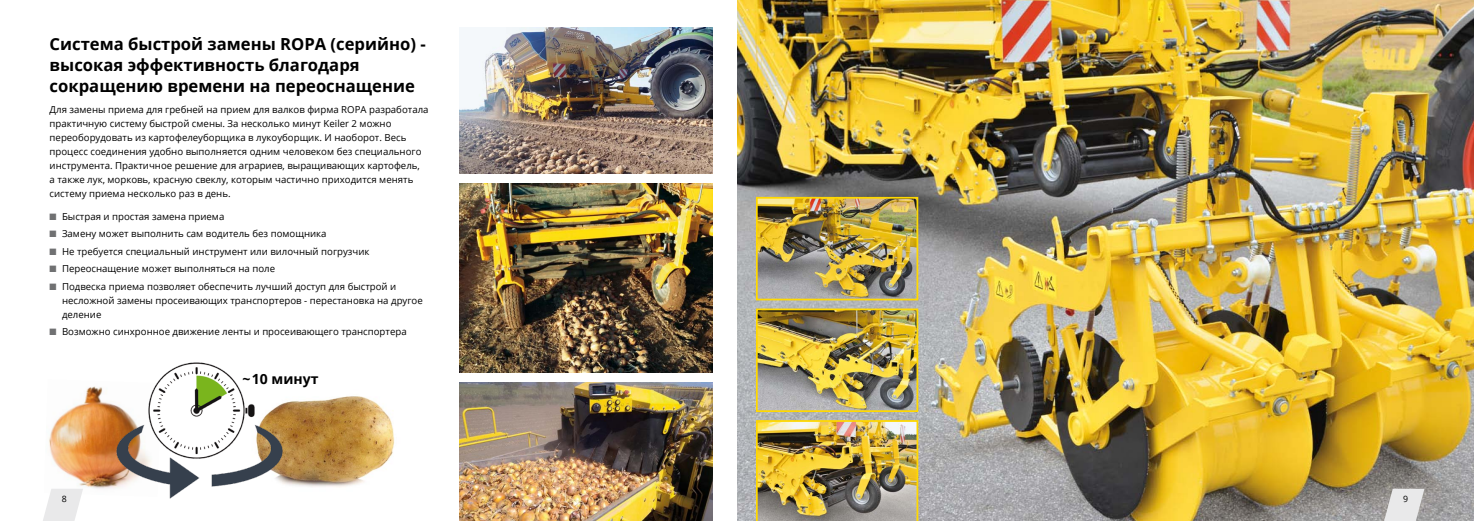
<style>
.page{position:relative;width:1474px;height:521px;background:#fff}
.page>*{position:absolute;margin:0;border:0;box-sizing:border-box;transform-origin:0 0}
.t1{font:700 16.62px/21px "Open Sans";color:#000}
.t2{font:700 14px "Open Sans";color:#000}
.t3{font:9.62px/14px "Open Sans";color:#000}
.t4{font:8.75px "Open Sans";color:#000}
.s1{color:#707172}
</style>
<div class="page">
<img style="left:737px;top:0;width:736px;height:521px">
<img style="left:756px;top:420px;width:162px;height:101px">
<img style="left:759px;top:200px;width:156px;height:97px">
<div style="left:756px;top:197px;width:162px;height:103px;border:2px solid #ffd800"></div>
<img style="left:759px;top:311px;width:156px;height:98px">
<div style="left:756px;top:308px;width:162px;height:104px;border:2px solid #ffd800"></div>
<img style="left:459px;top:382px;width:253px;height:139px">
<img style="left:459px;top:27px;width:253px;height:147px">
<img style="left:459px;top:184px;width:253px;height:188px">
<img style="left:49px;top:386px;width:63px;height:103px">
<img style="left:286px;top:396px;width:109px;height:91px">
<img style="left:112px;top:362px;width:174px;height:137px">
<svg style="left:43px;top:489px;width:40px;height:32px"></svg>
<svg style="left:1383px;top:489px;width:41px;height:32px"></svg>
<h1 class="t1" style="left:50px;top:33px;width:377px">Система быстрой замены ROPA (серийно) - высокая эффективность благодаря сокращению времени на переоснащение</h1>
<p class="t3" style="left:50px;top:103px;width:380px">Для замены приема для гребней на прием для валков фирма ROPA разработала практичную систему быстрой смены. За несколько минут Keiler 2 можно переоборудовать из картофелеуборщика в лукоуборщик. И наоборот. Весь процесс соединения удобно выполняется одним человеком без специального инструмента. Практичное решение для аграриев, выращивающих картофель,<br>а также лук, морковь, красную свеклу, которым частично приходится менять систему приема несколько раз в день.</p>
<p class="t3" style="left:50px;top:209px;width:176px"><span class="s1">■</span> Быстрая и простая замена приема</p>
<p class="t3" style="left:50px;top:227px;width:278px"><span class="s1">■</span> Замену может выполнить сам водитель без помощника</p>
<p class="t3" style="left:50px;top:244px;width:321px"><span class="s1">■</span> Не требуется специальный инструмент или вилочный погрузчик</p>
<p class="t3" style="left:50px;top:261px;width:227px"><span class="s1">■</span> Переоснащение может выполняться на поле</p>
<p class="t3" style="left:62px;top:279px;width:362px;text-indent:-12px"><span class="s1">■</span> Подвеска приема позволяет обеспечить лучший доступ для быстрой и несложной замены просеивающих транспортеров - перестановка на другое деление</p>
<p class="t3" style="left:50px;top:324px;width:358px"><span class="s1">■</span> Возможно синхронное движение ленты и просеивающего транспортера</p>
<h2 class="t2" style="left:242px;top:369px;width:77px">~ 10 минут</h2>
<p class="t4" style="left:62px;top:492px;width:7px">8</p>
<p class="t4" style="left:1403px;top:492px;width:7px">9</p>
</div>
